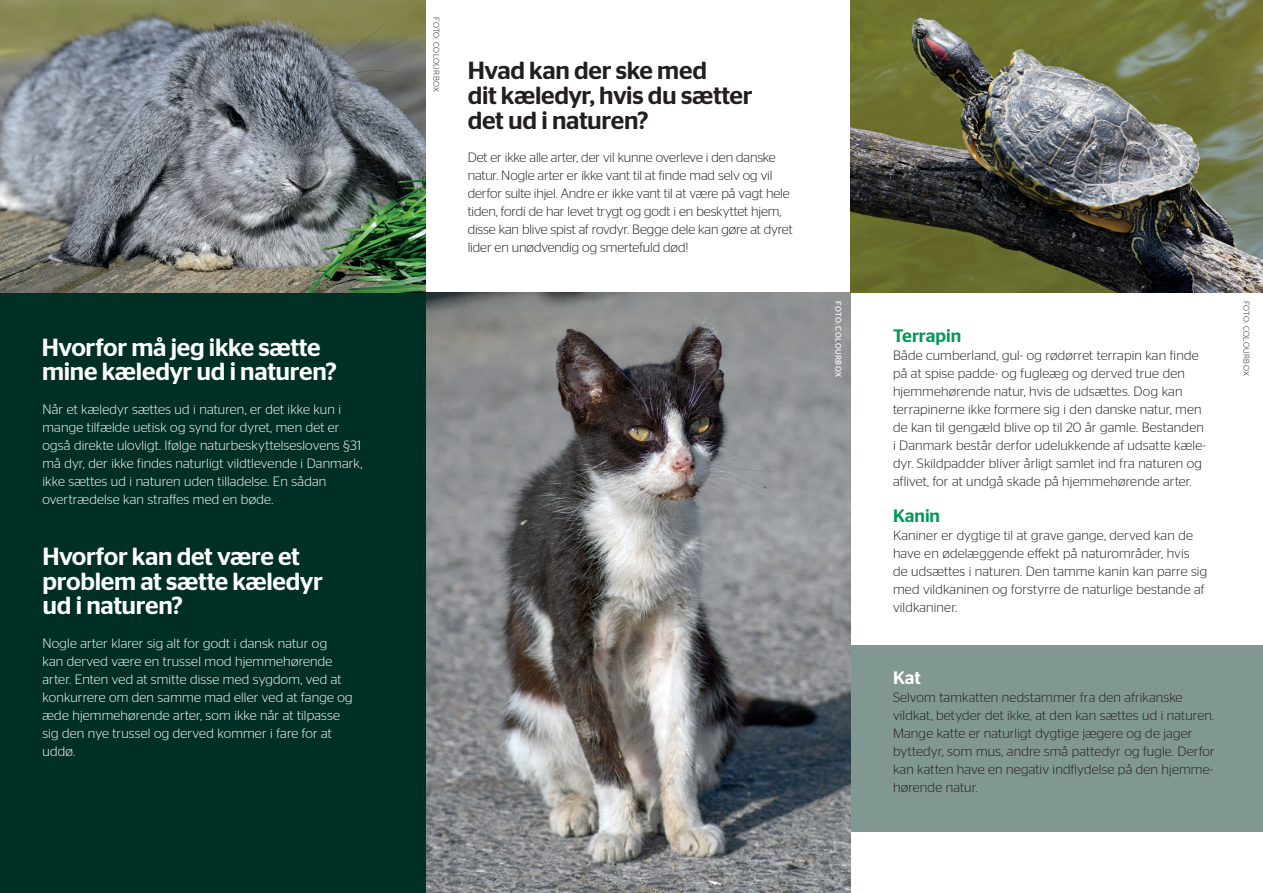
<style>
.page{position:relative;width:1263px;height:893px;background:#fff}
.page>*{position:absolute;margin:0;border:0;box-sizing:border-box;transform-origin:0 0}
.Rubrik_-_3-fold{font:500 24.75px/24.8px "Stag Sans";letter-spacing:-.015em;color:#fff}
.Rubrik_-_3-fold-2{font:500 24.75px/24.8px "Stag Sans";letter-spacing:-.015em;color:#231f20}
.Mellemrubrik_GRØN{font:500 18px "Stag Sans";color:#009856}
.Mellemrubrik_GRØN-2{font:500 18px "Stag Sans";color:#fff}
.MINK_Brød_9_5_12_5{font:300 13.5px/18px "Stag Sans";letter-spacing:.01em;color:#231f20}
.MINK_Brød_9_5_12_5-2{font:300 13.5px/18px "Stag Sans";letter-spacing:.01em;color:#fff}
.MINK_Brød_9_5_12_5-3{font:300 13.5px/18px "Stag Sans";letter-spacing:-.01em;color:#231f20}
.MINK_Brød_9_5_12_5-4{font:300 8.25px "Stag Sans";letter-spacing:.035em;color:#231f20}
.MINK_Brød_9_5_12_5-5{font:8.25px "Stag Sans";letter-spacing:.04em;color:#fff}
</style>
<div class="page">
<div style="left:840px;top:645px;width:423px;height:186px;background:#809792"></div>
<img style="left:425px;top:292px;width:425px;height:601px">
<img style="left:850px;top:0;width:413px;height:292px">
<div style="left:0;top:0;width:425px;height:893px;background:#003025"></div>
<img style="left:0;top:0;width:425px;height:292px">
<p class="Rubrik_-_3-fold" style="left:42px;top:334px;width:297px">Hvorfor må jeg ikke sætte mine kæledyr ud i naturen?</p>
<p class="MINK_Brød_9_5_12_5-2" style="left:43px;top:400px;width:321px">Når et kæledyr sættes ud i naturen, er det ikke kun i mange tilfælde uetisk og synd for dyret, men det er også direkte ulovligt. Ifølge naturbeskyttelseslovens §31 må dyr, der ikke findes naturligt vildtlevende i Danmark, ikke sættes ud i naturen uden tilladelse. En sådan overtrædelse kan straffes med en bøde.</p>
<p class="Rubrik_-_3-fold" style="left:43px;top:544px;width:282px">Hvorfor kan det være et problem at sætte kæledyr ud i naturen?</p>
<p class="MINK_Brød_9_5_12_5-2" style="left:43px;top:634px;width:312px">Nogle arter klarer sig alt for godt i dansk natur og<br>kan derved være en trussel mod hjemmehørende arter. Enten ved at smitte disse med sygdom, ved at konkurrere om den samme mad eller ved at fange og æde hjemmehørende arter, som ikke når at tilpasse sig den nye trussel og derved kommer i fare for at uddø.</p>
<p class="MINK_Brød_9_5_12_5-4" style="left:441px;top:17px;width:76px;rotate:90deg">FOTO: COLOURBOX</p>
<p class="Rubrik_-_3-fold-2" style="left:468px;top:58px;width:286px">Hvad kan der ske med<br>dit kæledyr, hvis du sætter det ud i naturen?</p>
<p class="MINK_Brød_9_5_12_5-3" style="left:468px;top:148px;width:326px">Det er ikke alle arter, der vil kunne overleve i den danske natur. Nogle arter er ikke vant til at finde mad selv og vil derfor sulte ihjel. Andre er ikke vant til at være på vagt hele tiden, fordi de har levet trygt og godt i en beskyttet hjem, disse kan blive spist af rovdyr. Begge dele kan gøre at dyret lider en unødvendig og smertefuld død!</p>
<p class="MINK_Brød_9_5_12_5-5" style="left:843px;top:301px;width:77px;rotate:90deg">FOTO: COLOURBOX</p>
<p class="MINK_Brød_9_5_12_5-4" style="left:1251px;top:301px;width:76px;rotate:90deg">FOTO: COLOURBOX</p>
<p class="Mellemrubrik_GRØN" style="left:893px;top:325px;width:70px">Terrapin</p>
<p class="MINK_Brød_9_5_12_5" style="left:893px;top:346px;width:314px">Både cumberland, gul- og rødørret terrapin kan finde på at spise padde- og fugleæg og derved true den hjemmehørende natur, hvis de udsættes. Dog kan terrapinerne ikke formere sig i den danske natur, men de kan til gengæld blive op til 20 år gamle. Bestanden i Danmark består derfor udelukkende af udsatte kæle&shy;dyr. Skildpadder bliver årligt samlet ind fra naturen og aflivet, for at undgå skade på hjemmehørende arter.</p>
<p class="Mellemrubrik_GRØN" style="left:893px;top:505px;width:49px">Kanin</p>
<p class="MINK_Brød_9_5_12_5" style="left:893px;top:526px;width:316px">Kaniner er dygtige til at grave gange, derved kan de have en ødelæggende effekt på naturområder, hvis de udsættes i naturen. Den tamme kanin kan parre sig med vildkaninen og forstyrre de naturlige bestande af vildkaniner.</p>
<p class="Mellemrubrik_GRØN-2" style="left:893px;top:667px;width:29px">Kat</p>
<p class="MINK_Brød_9_5_12_5" style="left:893px;top:688px;width:323px">Selvom tamkatten nedstammer fra den afrikanske vildkat, betyder det ikke, at den kan sættes ud i naturen.<br>Mange katte er naturligt dygtige jægere og de jager byttedyr, som mus, andre små pattedyr og fugle. Derfor kan katten have en negativ indflydelse på den hjemme&shy;hørende natur.</p>
</div>
